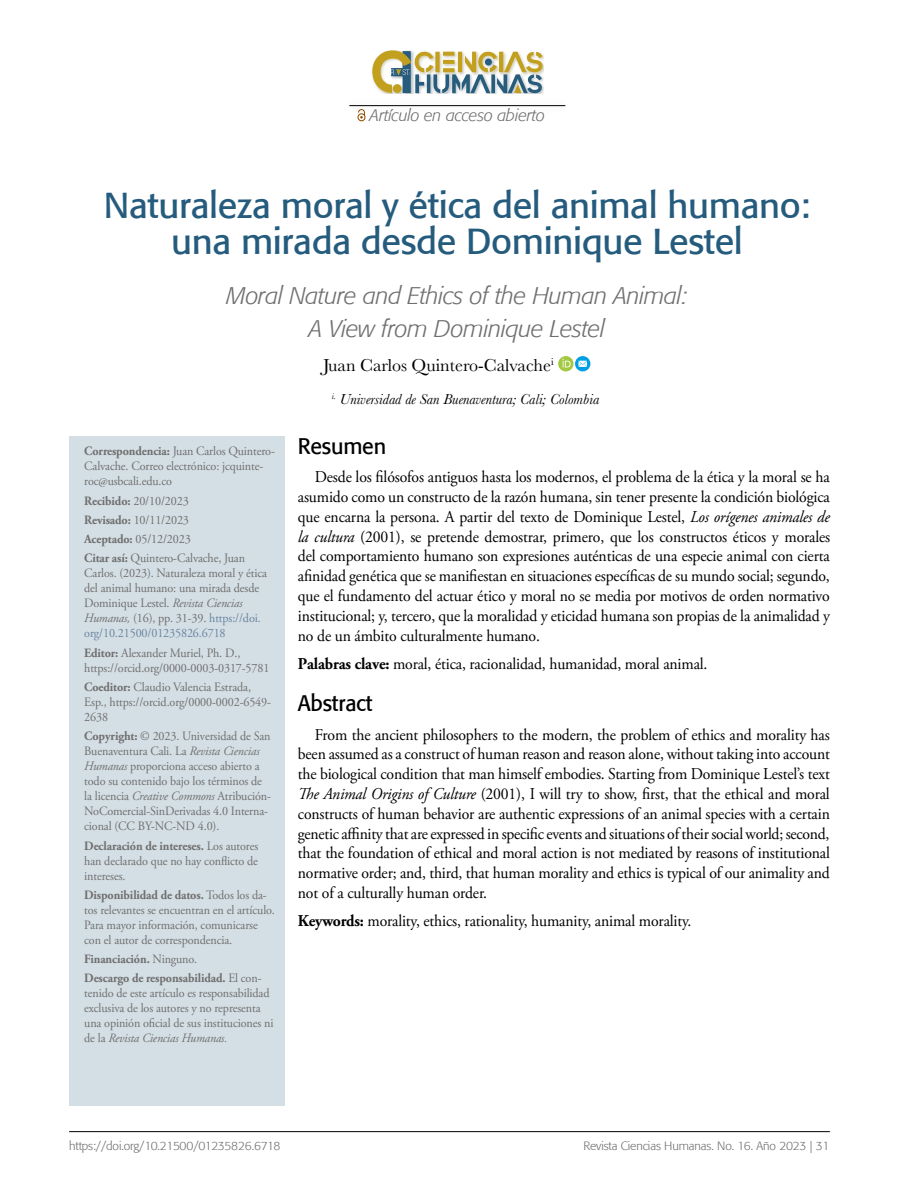
<style>
.page{position:relative;width:915px;height:1191px;background:#fff}
.page>*{position:absolute;margin:0;border:0;box-sizing:border-box;transform-origin:0 0}
.t1{font:36px/36px "Formata";letter-spacing:-.01em;color:#255c7e;text-align:center}
.t2{font:italic 300 24px/33px "Formata";letter-spacing:-.015em;color:#706f6f;text-align:center}
.t3{font:22.5px "Formata";letter-spacing:-.01em;color:#000;scale:.95 1}
.t4{font:18px "Baskerville";color:#000}
.t5{font:16.5px/19.8px "Adobe Garamond Pro";letter-spacing:-.01em;color:#000;text-align:justify;scale:.95 1}
.t6{font:italic 300 16.5px "Formata";letter-spacing:-.01em;color:#706f6f}
.t7{font:italic 15px "Baskerville";color:#000}
.t8{font:12.75px/15px "Adobe Garamond Pro";letter-spacing:-.01em;color:#706f6f;scale:.95 1}
.t9{font:700 12.75px/19.2px "Adobe Garamond Pro";letter-spacing:-.01em;color:#706f6f;scale:.95 1}
.t10{font:300 12px "Formata";letter-spacing:-.01em;color:#706f6f}
.t11{font:300 12px "Formata";letter-spacing:-.03em;color:#706f6f}
.s1{font-weight:700}
.s2{font-style:italic}
.s3{color:#6a84a0}
.s4{font-weight:400}
</style>
<div class="page">
<div style="left:69px;top:436px;width:216px;height:670px;background:#d4dfe5"></div>
<hr style="left:69px;top:1131px;width:760px;height:1px;background:#000">
<div style="left:342px;top:97px;width:230px;height:17px;background:#000;opacity:.3"></div>
<hr style="left:349px;top:105px;width:216px;height:1px;background:#000">
<img style="left:542px;top:54px;width:1px;height:18px">
<img style="left:431px;top:93px;width:18px;height:1px">
<img style="left:467px;top:93px;width:21px;height:1px">
<img style="left:488px;top:93px;width:17px;height:1px">
<img style="left:526px;top:72px;width:17px;height:22px">
<img style="left:511px;top:93px;width:15px;height:1px">
<img style="left:383px;top:93px;width:33px;height:1px">
<svg style="left:357px;top:109px;width:8px;height:12px"></svg>
<svg style="left:558px;top:356px;width:15px;height:15px"></svg>
<svg style="left:562px;top:358px;width:8px;height:9px"></svg>
<svg style="left:575px;top:356px;width:15px;height:15px"></svg>
<svg style="left:578px;top:361px;width:8px;height:6px"></svg>
<svg style="left:372px;top:50px;width:170px;height:43px"></svg>
<p class="t6" style="left:370px;top:105px;width:177px">Artículo en acceso abierto</p>
<h1 class="t1" style="left:104px;top:187px;width:707px">Naturaleza moral y ética del animal humano: una mirada desde Dominique Lestel</h1>
<h2 class="t2" style="left:226px;top:279px;width:462px">Moral Nature and Ethics of the Human Animal:<br>A View from Dominique Lestel</h2>
<p class="t4" style="left:323px;top:354px;width:232px">Juan Carlos Quintero-Calvache<sup>i</sup></p>
<p class="t7" style="left:332px;top:389px;width:269px"><sup>i.</sup> Universidad de San Buenaventura; Cali; Colombia</p>
<p class="t8" style="left:84px;top:444px;width:202px"><span class="s1">Correspondencia:</span> Juan Carlos Quintero-<br>Calvache. Correo electrónico: jcquinte&shy;roc@usbcali.edu.co</p>
<p class="t8" style="left:84px;top:491px;width:171px;line-height:19.2px"><span class="s1">Recibido:</span> 20/10/2023<br><span class="s1">Revisado:</span> 10/11/2023<br><span class="s1">Aceptado:</span> 05/12/2023<br><span class="s1">Citar así:</span> Quintero-Calvache, Juan</p>
<p class="t8" style="left:84px;top:566px;width:194px">Carlos. (2023). Naturaleza moral y ética del animal humano: una mirada desde Dominique Lestel. <span class="s2">Revista Ciencias Humanas,</span> (16), pp. 31-39. <span class="s3">https://doi. org/10.21500/01235826.6718</span></p>
<p class="t8" style="left:84px;top:645px;width:196px"><span class="s1">Editor:</span> Alexander Muriel, Ph. D., https://orcid.org/0000-0003-0317-5781</p>
<p class="t8" style="left:84px;top:680px;width:198px"><span class="s1">Coeditor:</span> Claudio Valencia Estrada,<br>Esp., https://orcid.org/0000-0002-6549-<br>2638</p>
<p class="t8" style="left:84px;top:729px;width:198px"><span class="s1">Copyright:</span> © 2023. Universidad de San Buenaventura Cali. La <span class="s2">Revista Ciencias Humanas</span> proporciona acceso abierto a todo su contenido bajo los términos de la licencia <span class="s2">Creative Commons</span> Atribución-NoComercial-SinDerivadas 4.0 Interna&shy;cional (CC BY-NC-ND 4.0).</p>
<p class="t8" style="left:84px;top:838px;width:185px;text-align:justify"><span class="s1">Declaración de intereses.</span> Los autores han declarado que no hay conflicto de intereses.</p>
<p class="t8" style="left:84px;top:887px;width:202px"><span class="s1">Disponibilidad de datos.</span> Todos los da&shy;tos relevantes se encuentran en el artículo.<br>Para mayor información, comunicarse con el autor de correspondencia.</p>
<p class="t9" style="left:84px;top:949px;width:188px">Financiación. <span class="s4">Ninguno.<br></span>Descargo de responsabilidad. <span class="s4">El con-</span></p>
<p class="t8" style="left:84px;top:986px;width:201px">tenido de este artículo es responsabilidad exclusiva de los autores y no representa una opinión oficial de sus instituciones ni de la <span class="s2">Revista Ciencias Humanas.</span></p>
<h3 class="t3" style="left:298px;top:432px;width:94px">Resumen</h3>
<p class="t5" style="left:298px;top:468px;width:562px;text-indent:17px">Desde los filósofos antiguos hasta los modernos, el problema de la ética y la moral se ha asumido como un constructo de la razón humana, sin tener presente la condición biológica que encarna la persona. A partir del texto de Dominique Lestel, <span class="s2">Los orígenes animales de la cultura</span> (2001), se pretende demostrar, primero, que los constructos éticos y morales del comportamiento humano son expresiones auténticas de una especie animal con cierta afinidad genética que se manifiestan en situaciones específicas de su mundo social; segundo, que el fundamento del actuar ético y moral no se media por motivos de orden normativo institucional; y, tercero, que la moralidad y eticidad humana son propias de la animalidad y no de un ámbito culturalmente humano.</p>
<p class="t5" style="left:298px;top:654px;width:432px"><span class="s1">Palabras clave:</span> moral, ética, racionalidad, humanidad, moral animal.</p>
<h3 class="t3" style="left:298px;top:689px;width:80px">Abstract</h3>
<p class="t5" style="left:298px;top:725px;width:561px;text-indent:17px">From the ancient philosophers to the modern, the problem of ethics and morality has been assumed as a construct of human reason and reason alone, without taking into account the biological condition that man himself embodies. Starting from Dominique Lestel’s text <span class="s2">The Animal Origins of Culture</span> (2001), I will try to show, first, that the ethical and moral constructs of human behavior are authentic expressions of an animal species with a certain genetic affinity that are expressed in specific events and situations of their social world; second, that the foundation of ethical and moral action is not mediated by reasons of institutional normative order; and, third, that human morality and ethics is typical of our animality and not of a culturally human order.</p>
<p class="t5" style="left:298px;top:912px;width:415px"><span class="s1">Keywords:</span> morality, ethics, rationality, humanity, animal morality.</p>
<p class="t11" style="left:69px;top:1138px;width:213px">https://doi.org/10.21500/01235826.6718</p>
<p class="t10" style="left:583px;top:1138px;width:247px">Revista Ciencias Humanas. No. 16. Año 2023 | 31</p>
</div>
